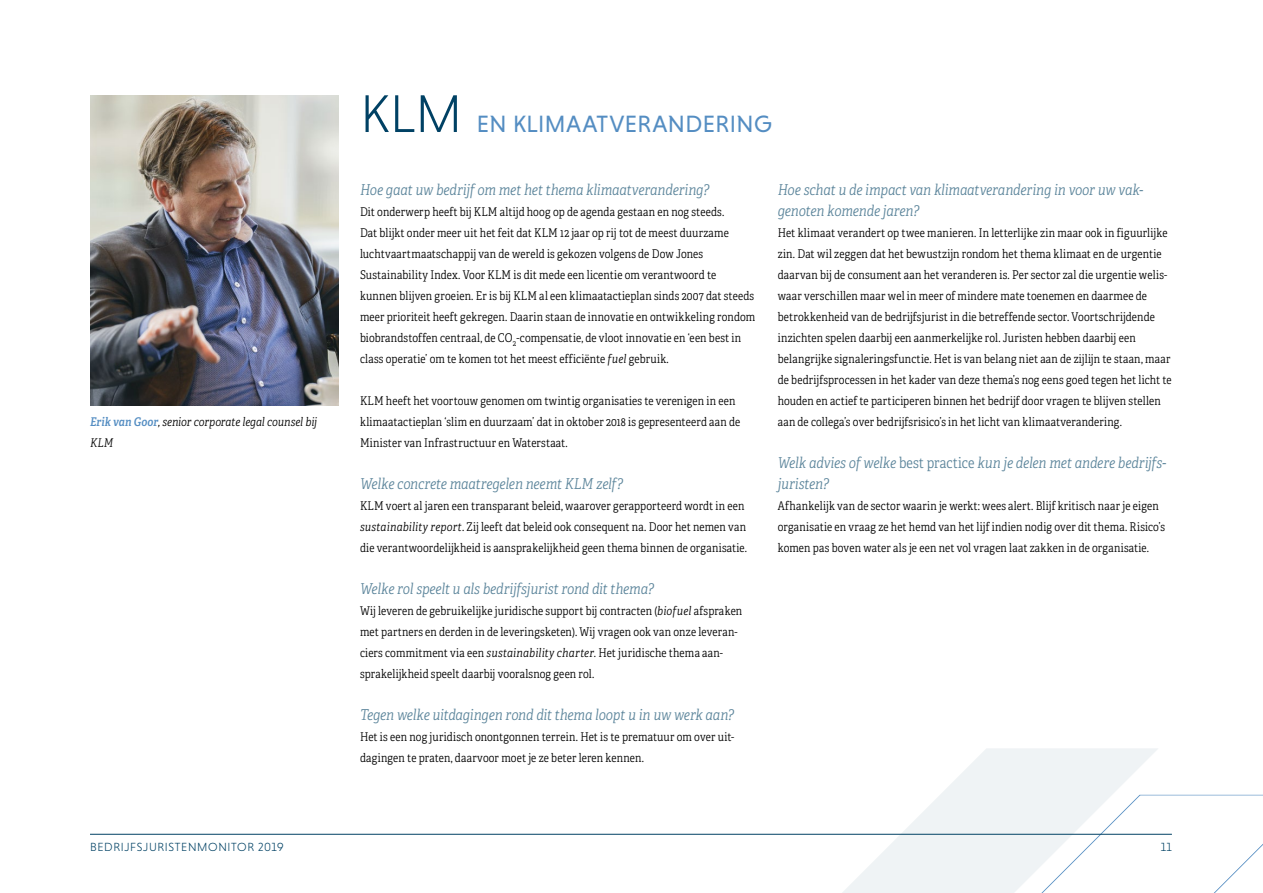
<style>
.page{position:relative;width:1263px;height:893px;background:#fff}
.page>*{position:absolute;margin:0;border:0;box-sizing:border-box;transform-origin:0 0}
.H2__en_klimaatverand{font:300 54px "Niveau Grotesk";color:#004164}
.H2__en_klimaatverand-2{font:24px "Niveau Grotesk";letter-spacing:.015em;color:#548dc2}
.Interviewvraag{font:italic 15px/21px "Adelle Condensed Lt";letter-spacing:-.005em;color:#5c859b}
.Body{font:12px/21px "Adelle Condensed Lt";letter-spacing:.01em;color:#000}
.Body_bio{font:italic 12px/21px "Adelle Condensed Lt";letter-spacing:.005em;color:#000}
.t1{font:300 12px "Niveau Grotesk";letter-spacing:.055em;color:#004164}
.s1{font-family:"Adelle Condensed Sb";color:#548dc2}
.s2{font-style:italic}
.s3{font-style:normal}
</style>
<div class="page">
<svg style="left:754px;top:748px;width:405px;height:145px"></svg>
<svg style="left:906px;top:795px;width:357px;height:98px"></svg>
<hr style="left:90px;top:834px;width:1082px;height:1px;background:#004164">
<img style="left:90px;top:95px;width:249px;height:310px">
<p class="Body_bio" style="left:90px;top:411px;width:229px"><span class="s1">Erik van Goor</span>, senior corporate legal counsel bij<br>KLM</p>
<p class="H2__en_klimaatverand" style="left:360px;top:83px;width:103px">KLM</p>
<p class="H2__en_klimaatverand-2" style="left:477px;top:110px;width:297px">EN KLIMAATVERANDERING</p>
<p class="Interviewvraag" style="left:360px;top:179px;width:350px">Hoe gaat uw bedrijf om met het thema klimaatverandering?</p>
<p class="Body" style="left:360px;top:201px;width:397px">Dit onderwerp heeft bij KLM altijd hoog op de agenda gestaan en nog steeds.<br>Dat blijkt onder meer uit het feit dat KLM 12 jaar op rij tot de meest duurzame luchtvaartmaatschappij van de wereld is gekozen volgens de Dow Jones Sustainability Index. Voor KLM is dit mede een licentie om verantwoord te kunnen blijven groeien. Er is bij KLM al een klimaatactieplan sinds 2007 dat steeds meer prioriteit heeft gekregen. Daarin staan de innovatie en ontwikkeling rondom biobrandstoffen centraal, de CO<sub>2</sub>-compensatie, de vloot innovatie en ‘een best in class operatie’ om te komen tot het meest efficiënte <span class="s2">fuel</span> gebruik.</p>
<p class="Body" style="left:360px;top:390px;width:382px">KLM heeft het voortouw genomen om twintig organisaties te verenigen in een klimaatactieplan ‘slim en duurzaam’ dat in oktober 2018 is gepresenteerd aan de<br>Minister van Infrastructuur en Waterstaat.</p>
<p class="Interviewvraag" style="left:360px;top:473px;width:264px">Welke concrete maatregelen neemt KLM zelf?</p>
<p class="Body" style="left:360px;top:495px;width:389px">KLM voert al jaren een transparant beleid, waarover gerapporteerd wordt in een <span class="s2">sustainability report</span>. Zij leeft dat beleid ook consequent na. Door het nemen van die verantwoordelijkheid is aansprakelijkheid geen thema binnen de organisatie.</p>
<p class="Interviewvraag" style="left:360px;top:578px;width:295px">Welke rol speelt u als bedrijfsjurist rond dit thema?</p>
<p class="Body" style="left:360px;top:600px;width:384px">Wij leveren de gebruikelijke juridische support bij contracten (<span class="s2">biofuel</span> afspraken met partners en derden in de leveringsketen). Wij vragen ook van onze leveran&shy;ciers commitment via een <span class="s2">sustainability charter</span>. Het juridische thema aan&shy;sprakelijkheid speelt daarbij vooralsnog geen rol.</p>
<p class="Interviewvraag" style="left:360px;top:704px;width:375px">Tegen welke uitdagingen rond dit thema loopt u in uw werk aan?</p>
<p class="Body" style="left:360px;top:726px;width:376px">Het is een nog juridisch onontgonnen terrein. Het is te prematuur om over uit&shy;dagingen te praten, daarvoor moet je ze beter leren kennen.</p>
<p class="Interviewvraag" style="left:778px;top:179px;width:367px">Hoe schat u de impact van klimaatverandering in voor uw vak&shy;genoten komende jaren?</p>
<p class="Body" style="left:778px;top:222px;width:395px">Het klimaat verandert op twee manieren. In letterlijke zin maar ook in figuurlijke zin. Dat wil zeggen dat het bewustzijn rondom het thema klimaat en de urgentie daarvan bij de consument aan het veranderen is. Per sector zal die urgentie welis&shy;waar verschillen maar wel in meer of mindere mate toenemen en daarmee de betrokkenheid van de bedrijfsjurist in die betreffende sector. Voortschrijdende inzichten spelen daarbij een aanmerkelijke rol. Juristen hebben daarbij een belangrijke signaleringsfunctie. Het is van belang niet aan de zijlijn te staan, maar de bedrijfsprocessen in het kader van deze thema’s nog eens goed tegen het licht te houden en actief te participeren binnen het bedrijf door vragen te blijven stellen aan de collega’s over bedrijfsrisico’s in het licht van klimaatverandering.</p>
<p class="Interviewvraag" style="left:778px;top:452px;width:390px">Welk advies of welke <span class="s3">best practice</span> kun je delen met andere bedrijfs&shy;juristen?</p>
<p class="Body" style="left:778px;top:495px;width:389px">Afhankelijk van de sector waarin je werkt: wees alert. Blijf kritisch naar je eigen organisatie en vraag ze het hemd van het lijf indien nodig over dit thema. Risico’s komen pas boven water als je een net vol vragen laat zakken in de organisatie.</p>
<p class="t1" style="left:90px;top:840px;width:195px">BEDRIJFSJURISTENMONITOR 2019</p>
<p class="t1" style="left:1161px;top:840px;width:13px">11</p>
</div>
